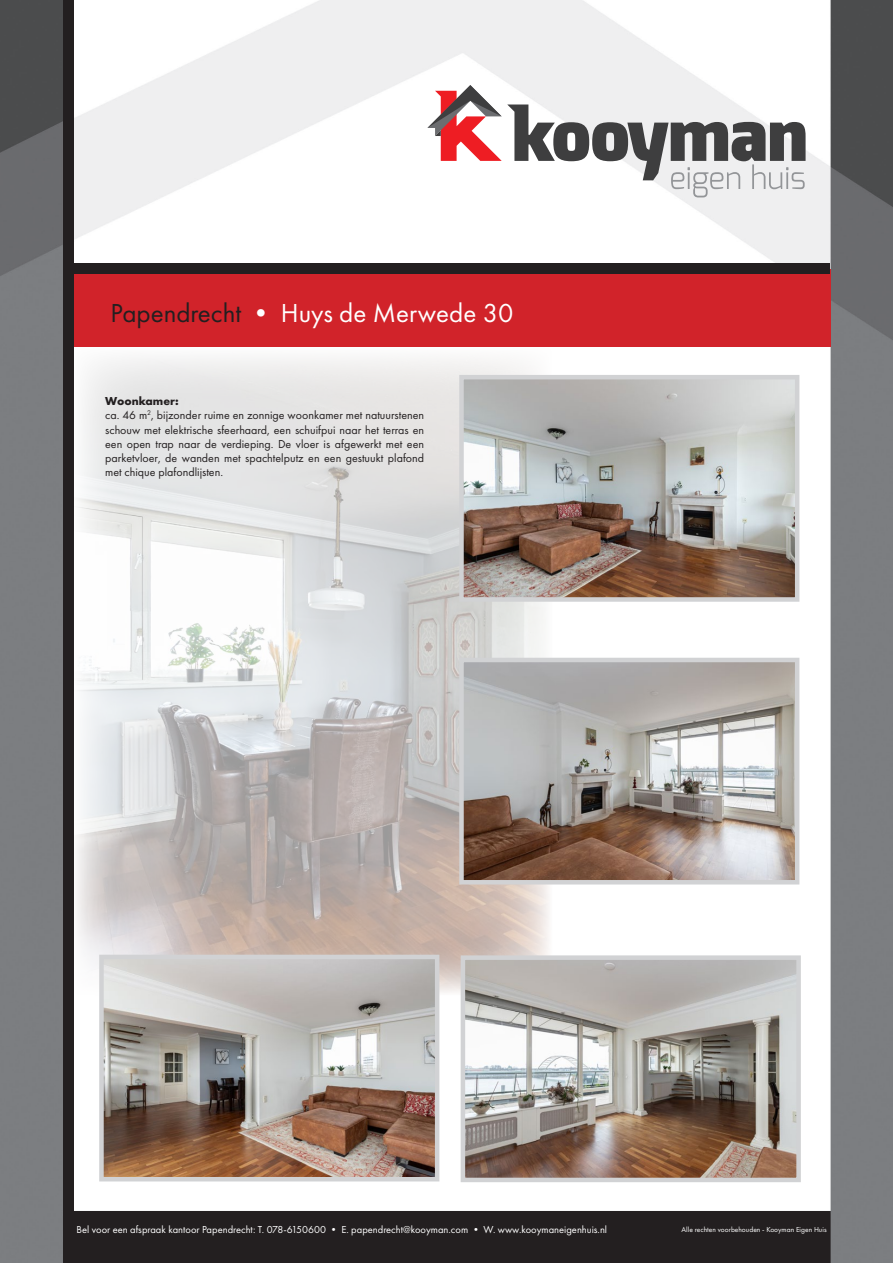
<style>
.page{position:relative;width:893px;height:1263px;background:#fff}
.page>*{position:absolute;margin:0;border:0;box-sizing:border-box;transform-origin:0 0}
.t1{font:27px "Futura PT";color:#fff}
.t2{font:12px/14.2px "Futura PT";color:#231f20}
.t3{font:10.5px "Futura PT";color:#fff}
.t4{font:7.5px "Futura PT";color:#fff}
.s1{color:#231f20}
.s2{font-weight:700}
</style>
<div class="page">
<img style="left:0;top:0;width:893px;height:1263px">
<div style="left:70px;top:269px;width:761px;height:78px;background:#d1232a"></div>
<div style="left:70px;top:264px;width:760px;height:10px;background:#231f20"></div>
<div style="left:63px;top:0;width:10px;height:1263px;background:#231f20"></div>
<svg style="left:427px;top:85px;width:378px;height:112px"></svg>
<img style="left:73px;top:347px;width:479px;height:649px">
<img style="left:466px;top:960px;width:330px;height:217px">
<div style="left:461px;top:955px;width:340px;height:227px;border:4px solid #d1d2d4"></div>
<img style="left:104px;top:960px;width:330px;height:216px">
<div style="left:99px;top:955px;width:340px;height:226px;border:4px solid #d1d2d4"></div>
<img style="left:464px;top:663px;width:330px;height:216px">
<div style="left:459px;top:658px;width:340px;height:226px;border:4px solid #d1d2d4"></div>
<img style="left:464px;top:380px;width:330px;height:217px">
<div style="left:459px;top:375px;width:340px;height:227px;border:4px solid #d1d2d4"></div>
<h1 class="t1" style="left:111px;top:297px;width:404px"><span class="s1">Papendrecht</span> • Huys de Merwede 30</h1>
<p class="t2" style="left:105px;top:394px;width:320px"><span class="s2">Woonkamer:<br></span>ca. 46 m<sup>2</sup>, bijzonder ruime en zonnige woonkamer met natuurstenen schouw met elektrische sfeerhaard, een schuifpui naar het terras en een open trap naar de verdieping. De vloer is afgewerkt met een parketvloer, de wanden met spachtelputz en een gestuukt plafond met chique plafondlijsten.</p>
<p class="t3" style="left:77px;top:1223px;width:532px">Bel voor een afspraak kantoor Papendrecht: T. 078-6150600 • E. papendrecht@kooyman.com • W. www.kooymaneigenhuis.nl</p>
<p class="t4" style="left:682px;top:1225px;width:146px">Alle rechten voorbehouden - Kooyman Eigen Huis</p>
</div>
